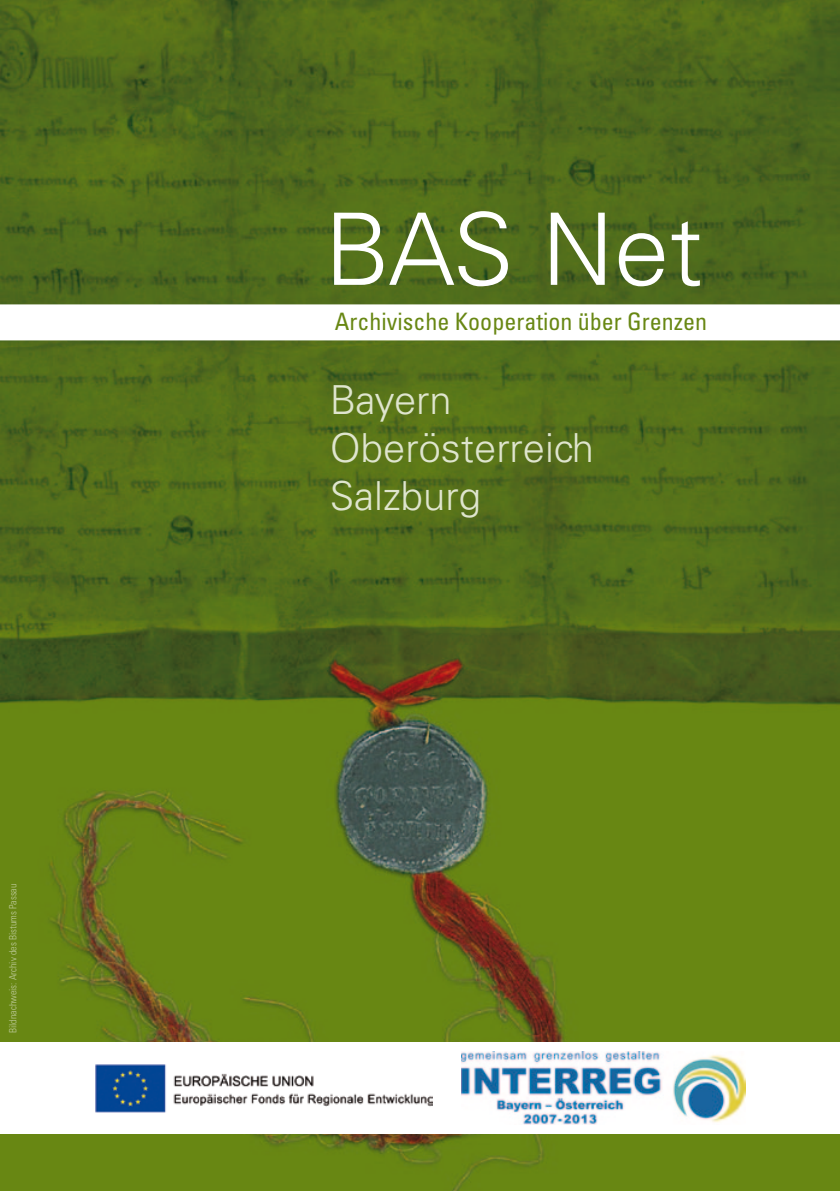
<style>
.page{position:relative;width:840px;height:1191px;background:#fff}
.page>*{position:absolute;margin:0;border:0;box-sizing:border-box;transform-origin:0 0}
.t1{font:300 100px "Univers CE";letter-spacing:-.01em;color:#fff}
.t2{font:300 40px/48px "Univers CE";color:#dfe5ce}
.t3{font:condensed 24px "Univers";color:#688713}
.t4{font:300 condensed 10px "Univers";color:#c0cc9d}
</style>
<div class="page">
<img style="left:0;top:0;width:839px;height:1191px">
<div style="left:0;top:304px;width:839px;height:36px;background:#fff"></div>
<div style="left:0;top:1042px;width:839px;height:92px;background:#fff"></div>
<img style="left:461px;top:1051px;width:283px;height:73px">
<img style="left:95px;top:1064px;width:337px;height:48px">
<p class="t4" style="left:7px;top:1033px;width:151px;rotate:-90deg">Bildnachweis: Archiv des Bistums Passau</p>
<h1 class="t1" style="left:324px;top:193px;width:380px">BAS Net</h1>
<h3 class="t3" style="left:334px;top:306px;width:373px">Archivische Kooperation über Grenzen</h3>
<h2 class="t2" style="left:329px;top:376px;width:266px">Bayern<br>Oberösterreich<br>Salzburg</h2>
</div>
